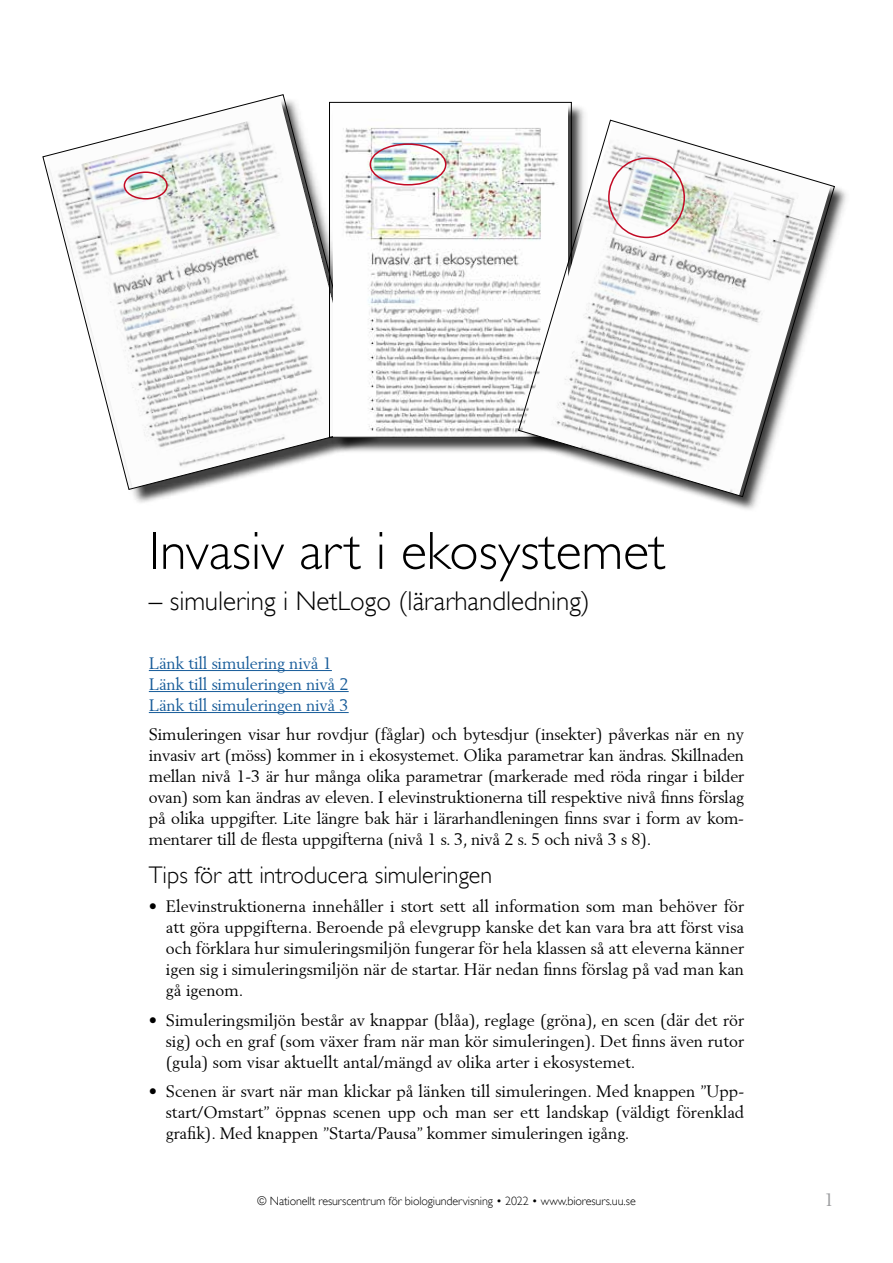
<style>
.page{position:relative;width:893px;height:1263px;background:#fff}
.page>*{position:absolute;margin:0;border:0;box-sizing:border-box;transform-origin:0 0}
.t1{font:300 54px "Gill Alt One";color:#000}
.t2{font:300 27px "Gill Alt One";color:#000}
.t3{font:300 24px "Gill Alt One";color:#000}
.t4{font:18px "Berling";color:#9c9d9f}
.t5{font:16.5px/21px "Berling";color:#000;text-align:justify}
.t6{font:16.5px/21px "Berling";letter-spacing:-.01em;color:#165b99}
.t7{font:300 12px "Gill Alt One";letter-spacing:-.01em;color:#000}
</style>
<div class="page">
<hr style="left:149px;top:670px;width:183px;height:1px;background:#165b99">
<hr style="left:149px;top:691px;width:200px;height:1px;background:#165b99">
<hr style="left:149px;top:712px;width:200px;height:1px;background:#165b99">
<div style="left:46px;top:97px;width:339px;height:409px;background:#000;opacity:.75"></div>
<svg style="left:42px;top:94px;width:328px;height:396px"></svg>
<div style="left:331px;top:104px;width:257px;height:350px;background:#000;opacity:.75"></div>
<img style="left:333px;top:104px;width:234px;height:332px">
<div style="left:521px;top:122px;width:329px;height:390px;background:#000;opacity:.75"></div>
<svg style="left:518px;top:119px;width:317px;height:378px"></svg>
<div style="left:124px;top:171px;width:44px;height:29px;border:2px solid #c20a24;border-radius:50%"></div>
<div style="left:370px;top:143px;width:76px;height:42px;border:2px solid #c20a24;border-radius:50%"></div>
<div style="left:608px;top:157px;width:77px;height:81px;border:2px solid #c20a24;border-radius:50%"></div>
<h1 class="t1" style="left:149px;top:528px;width:518px">Invasiv art i ekosystemet</h1>
<h2 class="t2" style="left:149px;top:589px;width:443px">– simulering i NetLogo (lärarhandledning)</h2>
<p class="t6" style="left:149px;top:654px;width:201px">Länk till simulering nivå 1<br>Länk till simuleringen nivå 2<br>Länk till simuleringen nivå 3</p>
<p class="t5" style="left:149px;top:725px;width:597px">Simuleringen visar hur rovdjur (fåglar) och bytesdjur (insekter) påverkas när en ny invasiv art (möss) kommer in i ekosystemet. Olika parametrar kan ändras. Skillnaden mellan nivå 1-3 är hur många olika parametrar (markerade med röda ringar i bilder ovan) som kan ändras av eleven. I elevinstruktionerna till respektive nivå finns förslag på olika uppgifter. Lite längre bak här i lärarhandleningen finns svar i form av kom&shy;mentarer till de flesta uppgifterna (nivå 1 s. 3, nivå 2 s. 5 och nivå 3 s 8).</p>
<h3 class="t3" style="left:149px;top:865px;width:345px">Tips för att introducera simuleringen</h3>
<p class="t5" style="left:166px;top:897px;width:580px;text-indent:-17px">• Elevinstruktionerna innehåller i stort sett all information som man behöver för att göra uppgifterna. Beroende på elevgrupp kanske det kan vara bra att först visa och förklara hur simuleringsmiljön fungerar för hela klassen så att eleverna känner igen sig i simuleringsmiljön när de startar. Här nedan finns förslag på vad man kan gå igenom.</p>
<p class="t5" style="left:166px;top:1011px;width:580px;text-indent:-17px">• Simuleringsmiljön består av knappar (blåa), reglage (gröna), en scen (där det rör sig) och en graf (som växer fram när man kör simuleringen). Det finns även rutor (gula) som visar aktuellt antal/mängd av olika arter i ekosystemet.</p>
<p class="t5" style="left:166px;top:1082px;width:580px;text-indent:-17px">• Scenen är svart när man klickar på länken till simuleringen. Med knappen ”Upp&shy;start/Omstart” öppnas scenen upp och man ser ett landskap (väldigt förenklad grafik). Med knappen ”Starta/Pausa” kommer simuleringen igång.</p>
<p class="t7" style="left:257px;top:1196px;width:380px">© Nationellt resurscentrum för biologiundervisning • 2022 • www.bioresurs.uu.se</p>
<p class="t4" style="left:824px;top:1191px;width:12px">1</p>
</div>
